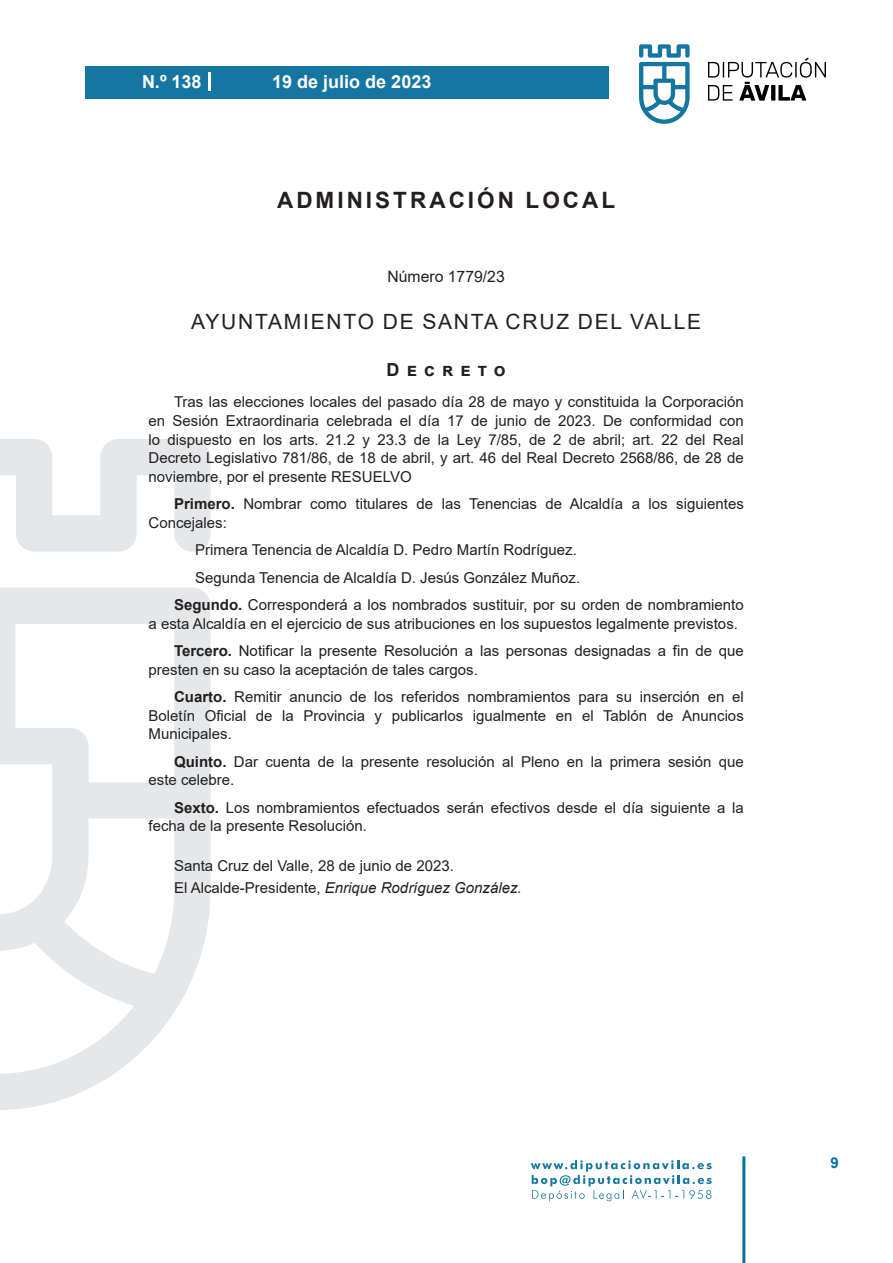
<style>
.page{position:relative;width:893px;height:1263px;background:#fff}
.page>*{position:absolute;margin:0;border:0;box-sizing:border-box;transform-origin:0 0}
.h1__secion{font:700 22.5px "Arial";letter-spacing:.135em;color:#231f20}
.h2__organismo{font:21px "Arial";letter-spacing:.085em;color:#231f20}
.t1{font:700 18px "Arial";color:#fff}
.anuncio{font:700 18px "Arial";letter-spacing:.4em;color:#231f20}
.numero{font:15.75px "Arial";color:#231f20}
.texto_normal{font:15px/18.8px "Arial";color:#231f20}
.firma{font:italic 15px "Arial";color:#231f20}
.fecha{font:15px "Arial";color:#231f20}
.t2{font:700 15px "Arial";color:#04739f}
.s1{font-weight:700}
.s2{font-style:normal}
</style>
<div class="page">
<svg style="left:531px;top:1160px;width:181px;height:41px"></svg>
<div style="left:85px;top:66px;width:523px;height:33px;background:#1676a2"></div>
<svg style="left:639px;top:44px;width:51px;height:80px"></svg>
<svg style="left:708px;top:58px;width:118px;height:43px"></svg>
<hr style="left:742px;top:1156px;width:3px;height:107px;background:#04739f">
<svg style="left:208px;top:72px;width:2px;height:18px"></svg>
<svg style="left:0;top:439px;width:211px;height:671px"></svg>
<p class="t1" style="left:142px;top:69px;width:61px">N.º 138</p>
<p class="t1" style="left:272px;top:69px;width:161px">19 de julio de 2023</p>
<p class="h1__secion" style="left:277px;top:184px;width:340px">ADMINISTRACIÓN LOCAL</p>
<p class="numero" style="left:387px;top:266px;width:119px">Número 1779/23</p>
<p class="h2__organismo" style="left:191px;top:307px;width:512px">AYUNTAMIENTO DE SANTA CRUZ DEL VALLE</p>
<p class="anuncio" style="left:387px;top:357px;width:121px">Decreto</p>
<p class="texto_normal" style="left:148px;top:392px;width:597px;text-align:justify;text-indent:26px">Tras las elecciones locales del pasado día 28 de mayo y constituida la Corporación en Sesión Extraordinaria celebrada el día 17 de junio de 2023. De conformidad con lo dispuesto en los arts. 21.2 y 23.3 de la Ley 7/85, de 2 de abril; art. 22 del Real Decreto Legislativo 781/86, de 18 de abril, y art. 46 del Real Decreto 2568/86, de 28 de noviembre, por el presente RESUELVO</p>
<p class="texto_normal" style="left:148px;top:495px;width:597px;text-indent:26px"><span class="s1">Primero.</span> Nombrar como titulares de las Tenencias de Alcaldía a los siguientes<br>Concejales:</p>
<p class="texto_normal" style="left:195px;top:541px;width:383px">Primera Tenencia de Alcaldía D. Pedro Martín Rodríguez.</p>
<p class="texto_normal" style="left:195px;top:568px;width:386px">Segunda Tenencia de Alcaldía D. Jesús González Muñoz.</p>
<p class="texto_normal" style="left:148px;top:595px;width:597px;text-indent:26px"><span class="s1">Segundo.</span> Corresponderá a los nombrados sustituir, por su orden de nombramiento a esta Alcaldía en el ejercicio de sus atribuciones en los supuestos legalmente previstos.</p>
<p class="texto_normal" style="left:148px;top:641px;width:597px;text-indent:26px"><span class="s1">Tercero.</span> Notificar la presente Resolución a las personas designadas a fin de que presten en su caso la aceptación de tales cargos.</p>
<p class="texto_normal" style="left:148px;top:687px;width:597px;text-align:justify;text-indent:26px"><span class="s1">Cuarto.</span> Remitir anuncio de los referidos nombramientos para su inserción en el Boletín Oficial de la Provincia y publicarlos igualmente en el Tablón de Anuncios Municipales.</p>
<p class="texto_normal" style="left:148px;top:752px;width:597px;text-indent:26px"><span class="s1">Quinto.</span> Dar cuenta de la presente resolución al Pleno en la primera sesión que este celebre.</p>
<p class="texto_normal" style="left:148px;top:798px;width:597px;text-indent:26px"><span class="s1">Sexto.</span> Los nombramientos efectuados serán efectivos desde el día siguiente a la fecha de la presente Resolución.</p>
<p class="fecha" style="left:174px;top:855px;width:281px">Santa Cruz del Valle, 28 de junio de 2023.</p>
<p class="firma" style="left:174px;top:878px;width:349px"><span class="s2">El Alcalde-Presidente,</span> Enrique Rodríguez González.</p>
<p class="t2" style="left:831px;top:1152px;width:10px">9</p>
</div>
